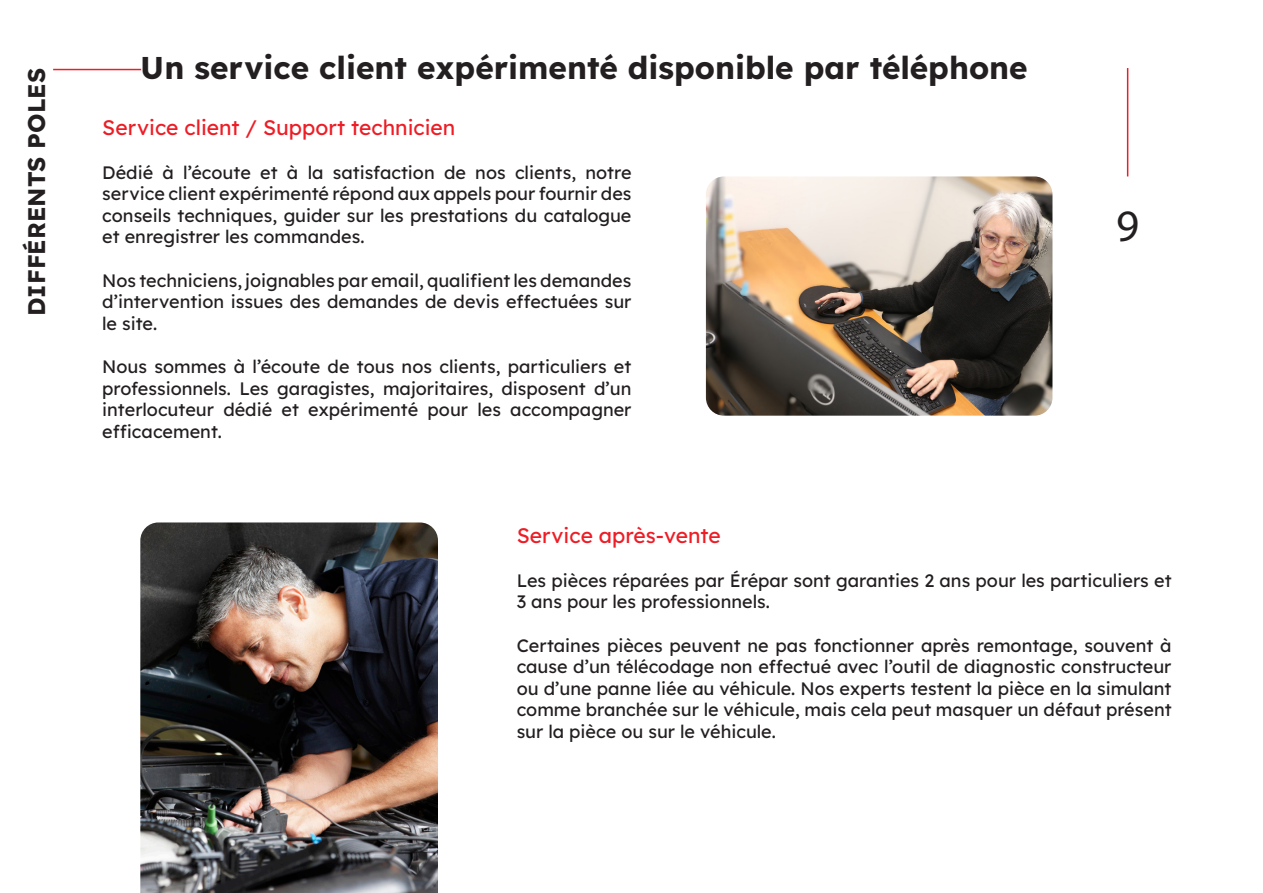
<style>
.page{position:relative;width:1263px;height:893px;background:#fff}
.page>*{position:absolute;margin:0;border:0;box-sizing:border-box;transform-origin:0 0}
.t1{font:45px "Myriad Pro";color:#231f20}
.titre_para{font:700 31.5px "Lexend";color:#231f20}
.titre_sommaire_bis{font:700 24px "Lexend";color:#231f20}
.SOUS_TITRE{font:21px "Lexend";color:#ee1c25}
.Texte{font:18px/21.6px "Lexend";color:#231f20;text-align:justify}
</style>
<div class="page">
<hr style="left:1127px;top:68px;width:1px;height:108px;background:#ee1c25">
<img style="left:706px;top:176px;width:346px;height:240px">
<img style="left:140px;top:522px;width:298px;height:371px">
<hr style="left:53px;top:69px;width:88px;height:1px;background:#ee1c25">
<p class="titre_sommaire_bis" style="left:18px;top:316px;width:249px;rotate:-90deg">DIFFÉRENTS POLES</p>
<p class="titre_para" style="left:140px;top:43px;width:889px">Un service client expérimenté disponible par téléphone</p>
<p class="SOUS_TITRE" style="left:102px;top:113px;width:355px">Service client / Support technicien</p>
<p class="Texte" style="left:102px;top:160px;width:531px">Dédié à l’écoute et à la satisfaction de nos clients, notre service client expérimenté répond aux appels pour fournir des conseils techniques, guider sur les prestations du catalogue et enregistrer les commandes.</p>
<p class="Texte" style="left:102px;top:268px;width:531px">Nos techniciens, joignables par email, qualifient les demandes d’intervention issues des demandes de devis effectuées sur le site.</p>
<p class="Texte" style="left:102px;top:355px;width:531px">Nous sommes à l’écoute de tous nos clients, particuliers et professionnels. Les garagistes, majoritaires, disposent d’un interlocuteur dédié et expérimenté pour les accompagner efficacement.</p>
<h1 class="t1" style="left:1116px;top:198px;width:25px">9</h1>
<p class="SOUS_TITRE" style="left:517px;top:521px;width:206px">Service après-vente</p>
<p class="Texte" style="left:517px;top:568px;width:656px">Les pièces réparées par Érépar sont garanties 2 ans pour les particuliers et<br>3 ans pour les professionnels.</p>
<p class="Texte" style="left:517px;top:633px;width:656px">Certaines pièces peuvent ne pas fonctionner après remontage, souvent à cause d’un télécodage non effectué avec l’outil de diagnostic constructeur ou d’une panne liée au véhicule. Nos experts testent la pièce en la simulant comme branchée sur le véhicule, mais cela peut masquer un défaut présent sur la pièce ou sur le véhicule.</p>
</div>
